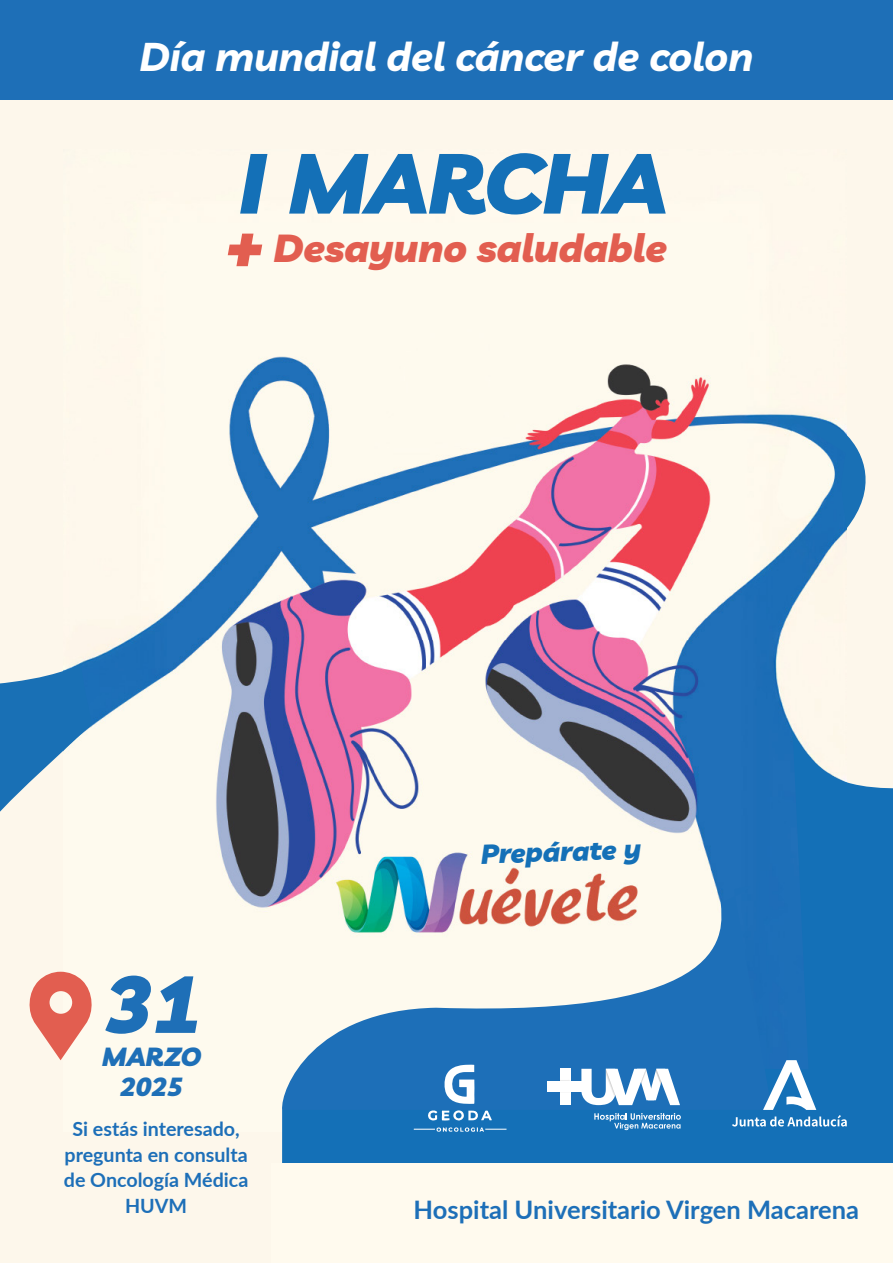
<style>
.page{position:relative;width:893px;height:1263px;background:#fff}
.page>*{position:absolute;margin:0;border:0;box-sizing:border-box;transform-origin:0 0}
.t1{font:italic 900 84px "Livvic";color:#1470b7}
.t2{font:italic 900 79.65px "Livvic";color:#1e6fb7}
.t3{font:italic 700 40.05px "Livvic";color:#fff}
.t4{font:italic 900 39px "Livvic";color:#e25e50}
.t5{font:italic 900 27.3px "Livvic";color:#1470b7}
.t6{font:italic 900 26.1px/30.3px "Livvic";color:#1e6fb7;text-align:center}
.t7{font:700 25.5px "Lato";color:#1d6fb8}
.t8{font:700 19.65px/25.5px "Lato";color:#1d6fb8;text-align:center}
.s1{font-size:63.45px}
</style>
<div class="page">
<div style="left:0;top:88px;width:893px;height:1175px;background:#fdf7eb"></div>
<img style="left:77px;top:356px;width:769px;height:552px">
<svg style="left:282px;top:732px;width:611px;height:431px"></svg>
<div style="left:0;top:0;width:893px;height:99px;background:#1e6fb7"></div>
<svg style="left:280px;top:876px;width:499px;height:234px"></svg>
<svg style="left:29px;top:972px;width:63px;height:88px"></svg>
<svg style="left:791px;top:416px;width:75px;height:113px"></svg>
<svg style="left:0;top:664px;width:92px;height:172px"></svg>
<svg style="left:428px;top:1064px;width:64px;height:57px;background:#5895ca"></svg>
<svg style="left:414px;top:1127px;width:92px;height:5px"></svg>
<img style="left:506px;top:1027px;width:119px;height:8px">
<img style="left:506px;top:1035px;width:119px;height:111px">
<div style="left:547px;top:1082px;width:36px;height:10px;background:#fff"></div>
<svg style="left:581px;top:1069px;width:99px;height:36px;background:#9fc2e0"></svg>
<img style="left:641px;top:1069px;width:6px;height:15px">
<img style="left:656px;top:1069px;width:5px;height:15px">
<svg style="left:594px;top:1113px;width:87px;height:17px"></svg>
<svg style="left:732px;top:1060px;width:115px;height:66px;background:#448bc5"></svg>
<h3 class="t3" style="left:140px;top:26px;width:615px">Día mundial del cáncer de colon</h3>
<h1 class="t1" style="left:239px;top:115px;width:429px">I MARCHA</h1>
<h3 class="t4" style="left:226px;top:217px;width:442px"><span class="s1">+</span> Desayuno saludable</h3>
<h2 class="t2" style="left:105px;top:939px;width:97px">31</h2>
<h3 class="t6" style="left:102px;top:1038px;width:101px">MARZO<br>2025</h3>
<p class="t8" style="left:64px;top:1115px;width:186px">Si estás interesado, pregunta en consulta de Oncología Médica<br>HUVM</p>
<h3 class="t5" style="left:480px;top:832px;width:162px;rotate:-2deg">Prepárate y</h3>
<p class="t7" style="left:414px;top:1190px;width:447px">Hospital Universitario Virgen Macarena</p>
</div>
